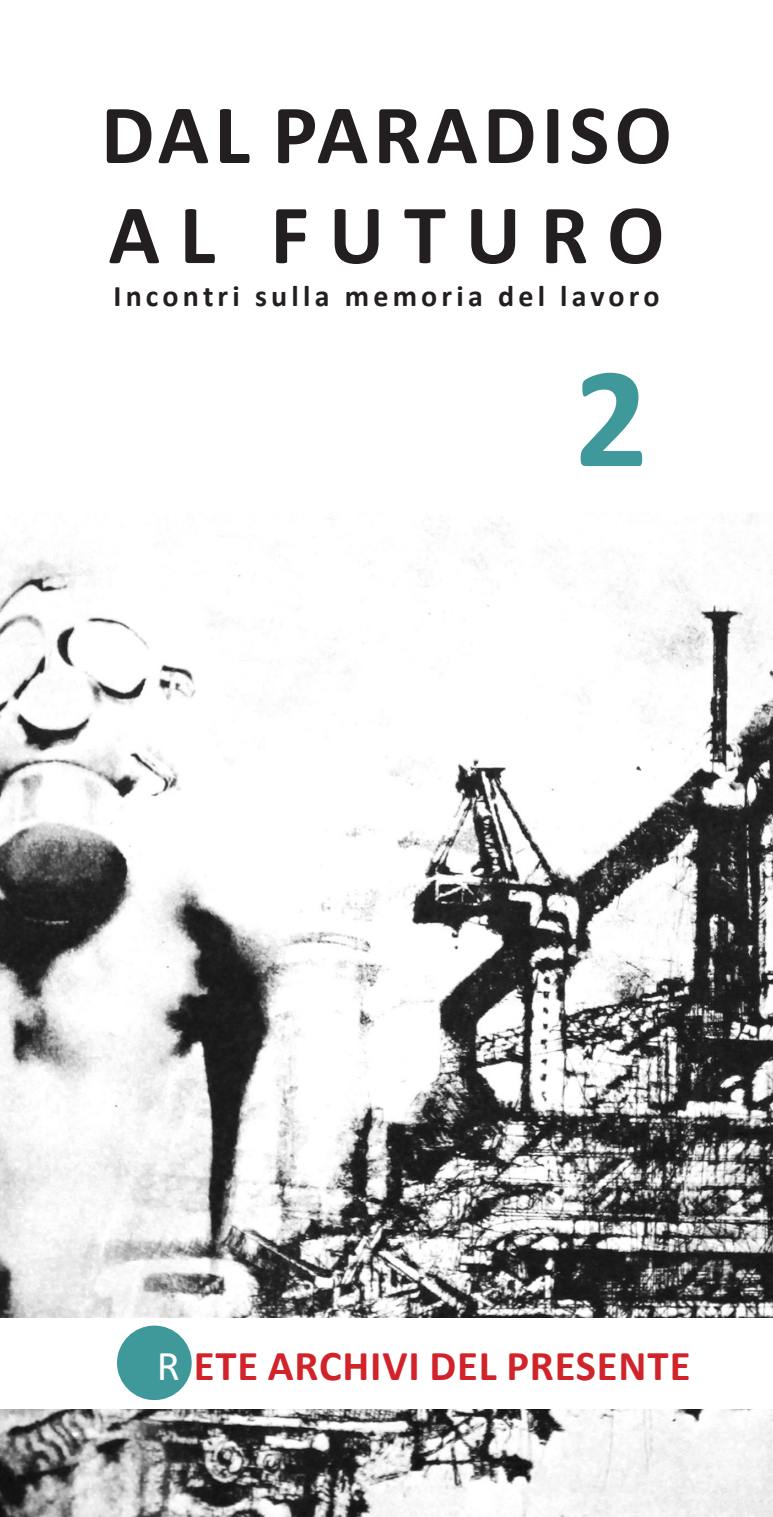
<style>
.page{position:relative;width:773px;height:1517px;background:#fff}
.page>*{position:absolute;margin:0;border:0;box-sizing:border-box;transform-origin:0 0}
.t1{font:700 145px "Calibri";color:#3f989a}
.t2{font:700 85px/100px "Calibri";letter-spacing:.06em;color:#231f20}
.t3{font:700 42.75px "Calibri";letter-spacing:.02em;color:#d1232a}
.t4{font:700 30px "Calibri";letter-spacing:.14em;color:#231f20}
.s1{font-weight:400;color:#fff}
</style>
<div class="page">
<img style="left:0;top:514px;width:772px;height:1003px">
<div style="left:0;top:1318px;width:772px;height:91px;background:#fff"></div>
<div style="left:117px;top:1325px;width:75px;height:75px;background:#3f989a;border-radius:50%"></div>
<p class="t2" style="left:101px;top:84px;width:572px">DAL PARADISO<br>AL FUTURO</p>
<p class="t4" style="left:113px;top:274px;width:547px">Incontri sulla memoria del lavoro</p>
<p class="t1" style="left:574px;top:315px;width:75px">2</p>
<p class="t3" style="left:157px;top:1335px;width:535px"><span class="s1">R</span> ETE ARCHIVI DEL PRESENTE</p>
</div>
